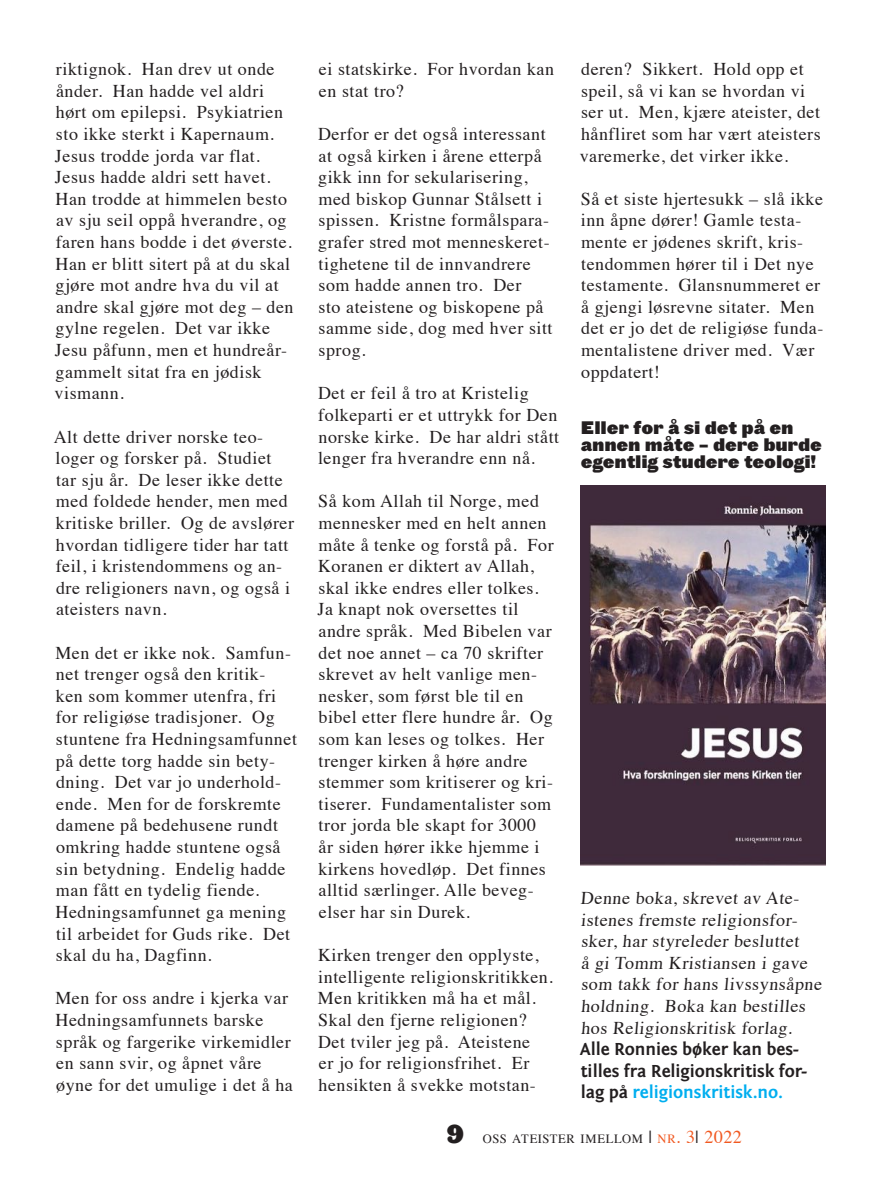
<style>
.page{position:relative;width:893px;height:1191px;background:#fff}
.page>*{position:absolute;margin:0;border:0;box-sizing:border-box;transform-origin:0 0}
.Brødtekst{font:18px/21.6px "Times";letter-spacing:.03em;color:#231f20}
.Faktatekst{font:700 18px/21.6px "Fontin Sans";letter-spacing:-.005em;color:#231f20}
.Tittel_liten{font:17.25px/17.2px "Leviathan HTF Black";letter-spacing:.03em;color:#231f20;scale:.95 1}
.t1{font:12.6px "Times";letter-spacing:.045em;color:#231f20}
.s1{color:#00aeef}
.s2{font-family:"Ziggurat HTF Black";font-size:24px}
.s3{font-size:18px}
.s4{color:#f15921}
.s5{font-size:18px;color:#f15921}
</style>
<div class="page">
<img style="left:580px;top:485px;width:246px;height:380px">
<p class="Brødtekst" style="left:55px;top:57px;width:241px">riktignok. Han drev ut onde ånder. Han hadde vel aldri hørt om epilepsi. Psykiatrien sto ikke sterkt i Kapernaum.<br>Jesus trodde jorda var flat.<br>Jesus hadde aldri sett havet.<br>Han trodde at himmelen besto av sju seil oppå hverandre, og faren hans bodde i det øverste.<br>Han er blitt sitert på at du skal gjøre mot andre hva du vil at andre skal gjøre mot deg – den gylne regelen. Det var ikke<br>Jesu påfunn, men et hundreår&shy;gammelt sitat fra en jødisk vismann.</p>
<p class="Brødtekst" style="left:54px;top:424px;width:242px">Alt dette driver norske teo&shy;loger og forsker på. Studiet tar sju år. De leser ikke dette med foldede hender, men med kritiske briller. Og de avslører hvordan tidligere tider har tatt feil, i kristendommens og an&shy;dre religioners navn, og også i ateisters navn.</p>
<p class="Brødtekst" style="left:55px;top:640px;width:243px">Men det er ikke nok. Samfun&shy;net trenger også den kritik-<br>ken som kommer utenfra, fri for religiøse tradisjoner. Og stuntene fra Hedningsamfunnet på dette torg hadde sin bety&shy;dning. Det var jo underhold&shy;ende. Men for de forskremte damene på bedehusene rundt omkring hadde stuntene også sin betydning. Endelig hadde man fått en tydelig fiende.<br>Hedningsamfunnet ga mening til arbeidet for Guds rike. Det skal du ha, Dagfinn.</p>
<p class="Brødtekst" style="left:55px;top:986px;width:239px">Men for oss andre i kjerka var<br>Hedningsamfunnets barske språk og fargerike virkemidler en sann svir, og åpnet våre øyne for det umulige i det å ha</p>
<p class="Brødtekst" style="left:319px;top:57px;width:237px">ei statskirke. For hvordan kan en stat tro?</p>
<p class="Brødtekst" style="left:318px;top:122px;width:236px">Derfor er det også interessant at også kirken i årene etterpå gikk inn for sekularisering, med biskop Gunnar Stålsett i spissen. Kristne formålspara&shy;grafer stred mot menneskeret&shy;tighetene til de innvandrere som hadde annen tro. Der<br>sto ateistene og biskopene på samme side, dog med hver sitt sprog.</p>
<p class="Brødtekst" style="left:318px;top:381px;width:243px">Det er feil å tro at Kristelig folkeparti er et uttrykk for Den norske kirke. De har aldri stått lenger fra hverandre enn nå.</p>
<p class="Brødtekst" style="left:317px;top:489px;width:238px">Så kom Allah til Norge, med mennesker med en helt annen måte å tenke og forstå på. For<br>Koranen er diktert av Allah, skal ikke endres eller tolkes.<br>Ja knapt nok oversettes til andre språk. Med Bibelen var det noe annet – ca 70 skrifter skrevet av helt vanlige men&shy;nesker, som først ble til en bibel etter flere hundre år. Og som kan leses og tolkes. Her trenger kirken å høre andre stemmer som kritiserer og kri&shy;tiserer. Fundamentalister som tror jorda ble skapt for 3000 år siden hører ikke hjemme i kirkens hovedløp. Det finnes alltid særlinger. Alle beveg&shy;elser har sin Durek.</p>
<p class="Brødtekst" style="left:318px;top:942px;width:237px">Kirken trenger den opplyste, intelligente religionskritikken.<br>Men kritikken må ha et mål.<br>Skal den fjerne religionen?<br>Det tviler jeg på. Ateistene<br>er jo for religionsfrihet. Er hensikten å svekke motstan-</p>
<p class="Brødtekst" style="left:580px;top:57px;width:243px">deren? Sikkert. Hold opp et speil, så vi kan se hvordan vi ser ut. Men, kjære ateister, det hånfliret som har vært ateisters varemerke, det virker ikke.</p>
<p class="Brødtekst" style="left:581px;top:186px;width:244px">Så et siste hjertesukk – slå ikke inn åpne dører! Gamle testa&shy;mente er jødenes skrift, kris&shy;tendommen hører til i Det nye testamente. Glansnummeret er å gjengi løsrevne sitater. Men det er jo det de religiøse funda&shy;mentalistene driver med. Vær oppdatert!</p>
<p class="Tittel_liten" style="left:581px;top:419px;width:255px">Eller for å si det på en annen måte – dere burde egentlig studere teologi!</p>
<p class="Brødtekst" style="left:581px;top:885px;width:245px">Denne boka, skrevet av Ate&shy;istenes fremste religionsfor&shy;sker, har styreleder besluttet<br>å gi Tomm Kristiansen i gave som takk for hans livssynsåpne holdning. Boka kan bestilles hos Religionskritisk forlag.</p>
<p class="Faktatekst" style="left:580px;top:1038px;width:228px">Alle Ronnies bøker kan bes&shy;tilles fra Religionskritisk for&shy;lag på <span class="s1">religionskritisk.no.</span></p>
<p class="t1" style="left:446px;top:1127px;width:297px"><span class="s2">9</span> OSS ATEISTER IMELLOM <span class="s3">|</span> <span class="s4">NR</span><span class="s5">. 3</span><span class="s3">|</span> <span class="s5">2022</span></p>
</div>
